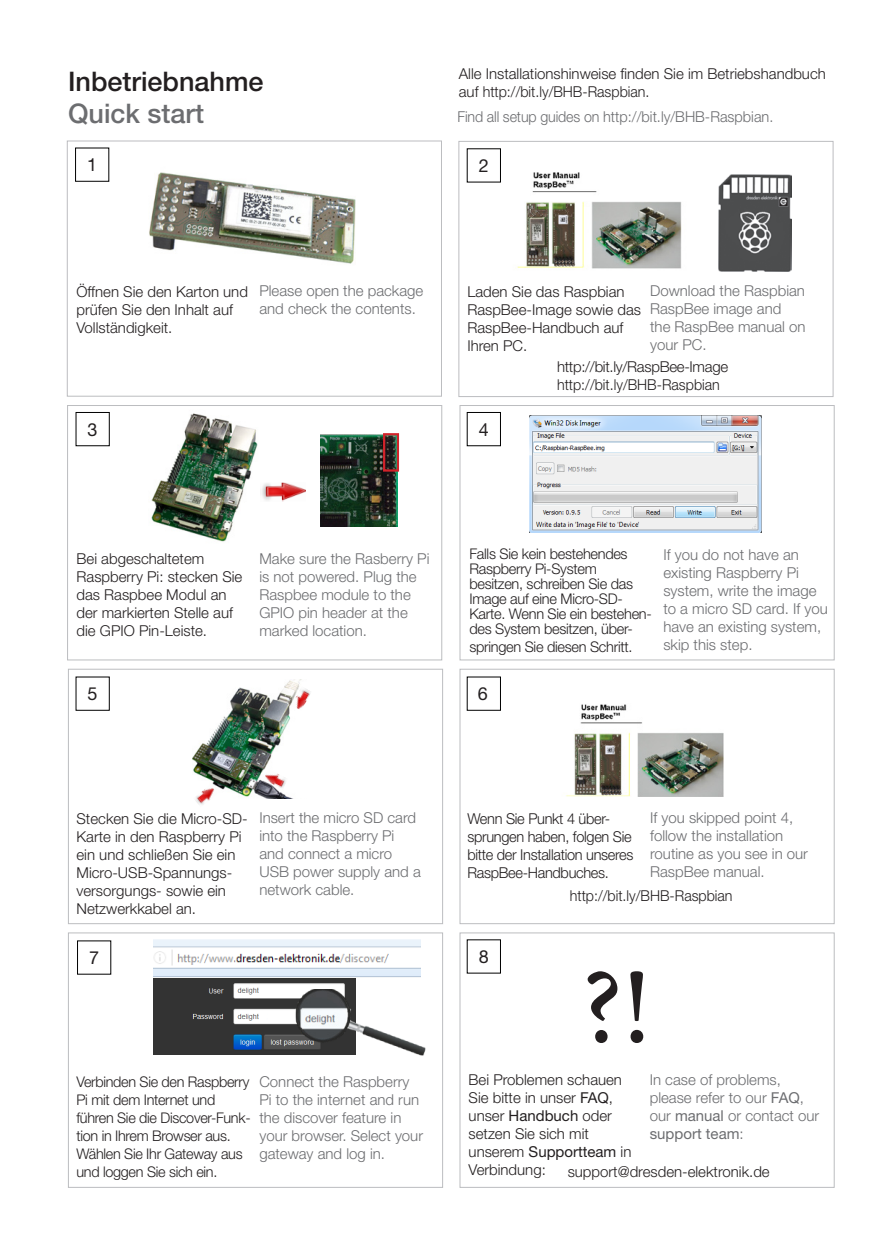
<style>
.page{position:relative;width:893px;height:1259px;background:#fff}
.page>*{position:absolute;margin:0;border:0;box-sizing:border-box;transform-origin:0 0}
.t1{font:500 105.9px "Minion Pro";color:#231f20}
.t2{font:500 27px "Helvetica Neue LT Std";color:#231f20}
.t3{font:500 27px "Helvetica Neue LT Std";color:#6c6d70}
.t4{font:18px "Helvetica Neue LT Std";color:#231f20}
.t5{font:300 15px/18px "Helvetica Neue LT Std";color:#6c6d70}
.t6{font:300 15px/18px "Helvetica Neue LT Std";color:#231f20}
.t7{font:300 15px/18px "Helvetica Neue LT Std";letter-spacing:-.02em;color:#231f20}
.t8{font:300 15px "Helvetica Neue LT Std";color:#231f20;scale:.95 1}
.t9{font:300 15px "Helvetica Neue LT Std";color:#6c6d70;scale:.95 1}
.t10{font:300 14.7px/18px "Helvetica Neue LT Std";letter-spacing:-.02em;color:#231f20}
.s1{color:#717275}
.s2{font-weight:400}
</style>
<div class="page">
<img style="left:96px;top:413px;width:229px;height:129px">
<img style="left:124px;top:140px;width:254px;height:124px">
<div style="left:67px;top:141px;width:375px;height:255px;border:1px solid #bcbdc0"></div>
<div style="left:458px;top:141px;width:375px;height:256px;border:1px solid #bcbdc0"></div>
<div style="left:67px;top:405px;width:375px;height:255px;border:1px solid #bcbdc0"></div>
<div style="left:460px;top:405px;width:375px;height:255px;border:1px solid #bcbdc0"></div>
<div style="left:68px;top:669px;width:375px;height:255px;border:1px solid #bcbdc0"></div>
<div style="left:460px;top:669px;width:375px;height:255px;border:1px solid #bcbdc0"></div>
<div style="left:68px;top:932px;width:375px;height:255px;border:1px solid #bcbdc0"></div>
<div style="left:460px;top:932px;width:375px;height:255px;border:1px solid #bcbdc0"></div>
<div style="left:75px;top:148px;width:34px;height:34px;border:1px solid #000"></div>
<div style="left:467px;top:412px;width:34px;height:34px;border:1px solid #000"></div>
<div style="left:76px;top:412px;width:34px;height:34px;border:1px solid #000"></div>
<img style="left:320px;top:434px;width:78px;height:92px">
<div style="left:383px;top:433px;width:16px;height:38px;border:2px solid #d1232a"></div>
<img style="left:259px;top:482px;width:47px;height:20px">
<img style="left:517px;top:172px;width:165px;height:97px">
<img style="left:719px;top:174px;width:72px;height:97px">
<img style="left:530px;top:415px;width:231px;height:118px">
<img style="left:566px;top:704px;width:158px;height:93px">
<img style="left:153px;top:978px;width:203px;height:76px">
<img style="left:192px;top:680px;width:109px;height:118px">
<img style="left:193px;top:784px;width:24px;height:21px">
<img style="left:263px;top:769px;width:25px;height:20px">
<img style="left:291px;top:686px;width:19px;height:24px">
<img style="left:153px;top:940px;width:268px;height:38px">
<img style="left:285px;top:989px;width:141px;height:67px">
<p class="t2" style="left:68px;top:65px;width:197px">Inbetriebnahme</p>
<p class="t3" style="left:68px;top:97px;width:138px">Quick start</p>
<p class="t6" style="left:459px;top:64px;width:368px">Alle Installationshinweise finden Sie im Betriebshandbuch auf http://bit.ly/BHB-Raspbian.</p>
<p class="t9" style="left:458px;top:108px;width:334px">Find all setup guides on http://bit.ly/BHB-Raspbian<span class="s1">.</span></p>
<p class="t4" style="left:87px;top:154px;width:12px">1</p>
<p class="t4" style="left:479px;top:155px;width:12px">2</p>
<p class="t6" style="left:77px;top:282px;width:173px">Öffnen Sie den Karton und prüfen Sie den Inhalt auf<br>Vollständigkeit.</p>
<p class="t5" style="left:259px;top:282px;width:165px">Please open the package and check the contents.</p>
<p class="t6" style="left:467px;top:282px;width:175px">Laden Sie das Raspbian<br>RaspBee-Image sowie das<br>RaspBee-Handbuch auf<br>Ihren PC.</p>
<p class="t5" style="left:650px;top:282px;width:157px">Download the Raspbian<br>RaspBee image and<br>the RaspBee manual on your PC.</p>
<p class="t4" style="left:88px;top:418px;width:12px">3</p>
<p class="t4" style="left:479px;top:418px;width:12px">4</p>
<p class="t7" style="left:557px;top:357px;width:173px">http://bit.ly/RaspBee-Image</p>
<p class="t8" style="left:557px;top:376px;width:173px">http://bit.ly/BHB-Raspbian</p>
<p class="t6" style="left:77px;top:549px;width:167px">Bei abgeschaltetem<br>Raspberry Pi: stecken Sie das Raspbee Modul an der markierten Stelle auf die GPIO Pin-Leiste.</p>
<p class="t5" style="left:259px;top:549px;width:172px">Make sure the Rasberry Pi is not powered. Plug the<br>Raspbee module to the<br>GPIO pin header at the marked location.</p>
<p class="t10" style="left:469px;top:545px;width:160px;line-height:15px">Falls Sie kein bestehendes<br>Raspberry Pi-System</p>
<p class="t10" style="left:469px;top:575px;width:165px;line-height:15px">besitzen, schreiben Sie das<br>Image auf eine Micro-SD-</p>
<p class="t10" style="left:469px;top:605px;width:184px;line-height:15px">Karte. Wenn Sie ein bestehen&shy;des System besitzen, über-</p>
<p class="t10" style="left:469px;top:637px;width:165px">springen Sie diesen Schritt.</p>
<p class="t5" style="left:663px;top:545px;width:166px">If you do not have an existing Raspberry Pi system, write the image to a micro SD card. If you have an existing system, skip this step.</p>
<p class="t4" style="left:88px;top:683px;width:12px">5</p>
<p class="t4" style="left:478px;top:682px;width:12px">6</p>
<p class="t6" style="left:77px;top:809px;width:173px">Stecken Sie die Micro-SD-<br>Karte in den Raspberry Pi ein und schließen Sie ein<br>Micro-USB-Spannungs&shy;versorgungs- sowie ein<br>Netzwerkkabel an.</p>
<p class="t5" style="left:259px;top:808px;width:163px">Insert the micro SD card into the Raspberry Pi and connect a micro<br>USB power supply and a network cable.</p>
<p class="t7" style="left:467px;top:809px;width:168px">Wenn Sie Punkt 4 über&shy;sprungen haben, folgen Sie bitte der Installation unseres<br>RaspBee-Handbuches.</p>
<p class="t5" style="left:650px;top:808px;width:159px">If you skipped point 4, follow the installation routine as you see in our<br>RaspBee manual.</p>
<p class="t8" style="left:570px;top:887px;width:173px">http://bit.ly/BHB-Raspbian</p>
<p class="t4" style="left:89px;top:947px;width:12px">7</p>
<p class="t4" style="left:479px;top:945px;width:12px">8</p>
<p class="t1" style="left:582px;top:936px;width:71px">?!</p>
<p class="t10" style="left:77px;top:1073px;width:176px">Verbinden Sie den Raspberry<br>Pi mit dem Internet und führen Sie die Discover-Funk&shy;tion in Ihrem Browser aus.<br>Wählen Sie Ihr Gateway aus und loggen Sie sich ein.</p>
<p class="t5" style="left:259px;top:1072px;width:165px">Connect the Raspberry<br>Pi to the internet and run the discover feature in your browser. Select your gateway and log in.</p>
<p class="t6" style="left:469px;top:1070px;width:155px">Bei Problemen schauen<br>Sie bitte in unser <span class="s2">FAQ</span>,</p>
<p class="t6" style="left:469px;top:1106px;width:145px">unser <span class="s2">Handbuch</span> oder</p>
<p class="t6" style="left:469px;top:1124px;width:164px">setzen Sie sich mit unserem <span class="s2">Supportteam</span> in<br>Verbindung:</p>
<p class="t5" style="left:650px;top:1070px;width:171px">In case of problems, please refer to our <span class="s2">FAQ</span>, our <span class="s2">manual</span> or contact our <span class="s2">support team</span>:</p>
<p class="t6" style="left:568px;top:1162px;width:204px">support@dresden-elektronik.de</p>
</div>
